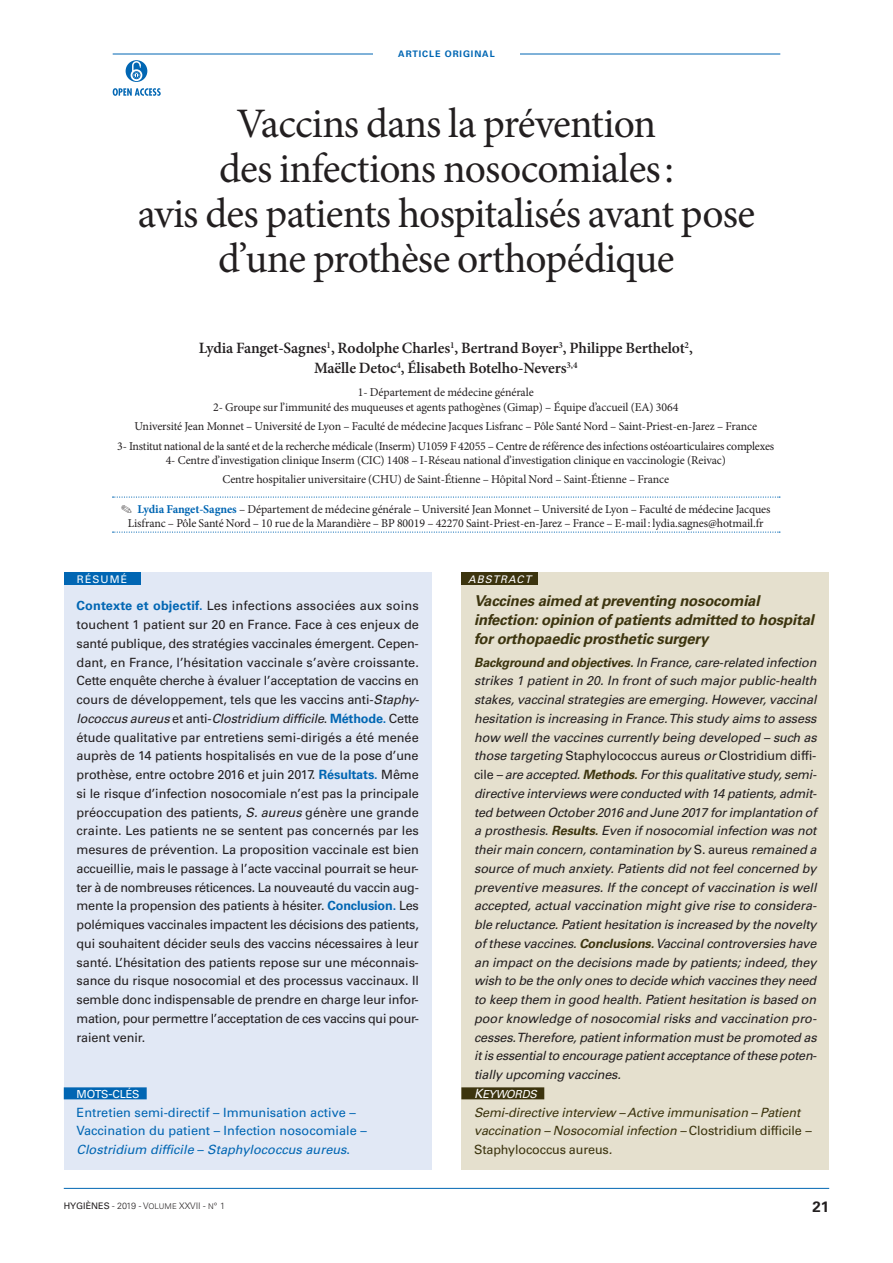
<style>
.page{position:relative;width:893px;height:1263px;background:#fff}
.page>*{position:absolute;margin:0;border:0;box-sizing:border-box;transform-origin:0 0}
.t1{font:42px/45px "Minion Pro";letter-spacing:-.02em;color:#231f20;text-align:center}
.t2{font:600 15.75px/19.5px "Minion Pro";letter-spacing:-.01em;color:#231f20;text-align:center}
.t3{font:italic 700 15px/18.8px "Univers LT Std";letter-spacing:-.01em;color:#3c340e}
.t4{font:700 15px "Univers LT Std";color:#231f20}
.t5{font:12.75px/18.8px "Univers LT Std";letter-spacing:-.02em;color:#231f20;text-align:justify}
.t6{font:italic 12.75px/18.8px "Univers LT Std";letter-spacing:-.02em;color:#231f20;text-align:justify}
.t7{font:12.75px/18.8px "Univers LT Std";color:#0166b3}
.t8{font:italic 12.75px/18.8px "Univers LT Std";letter-spacing:-.01em;color:#3c340e}
.t9{font:12px/14.4px "Minion Pro";letter-spacing:-.015em;color:#231f20;text-align:center}
.t10{font:11.1px "Univers LT Std SC870";letter-spacing:-.015em;color:#fff}
.t11{font:11.1px "Univers LT Std Obl SC870";letter-spacing:-.015em;color:#fff}
.t12{font:italic 10.5px "Univers LT Std";letter-spacing:.1em;color:#fff}
.t13{font:10.5px "Univers LT Std";letter-spacing:.1em;color:#fff}
.t14{font:9px "Univers LT Std Light SC870";color:#231f20}
.t15{font:700 9px "Univers LT Std";letter-spacing:.1em;color:#0166b3}
.s1{font-weight:700;color:#0166b3}
.s2{font-style:italic}
.s3{font-size:12.75px}
.s4{font-weight:700;color:#3c340e}
.s5{font-style:normal}
.s6{font-family:"Univers LT Std SC870"}
.s7{font-size:7.8px}
</style>
<div class="page">
<hr style="left:64px;top:1188px;width:765px;height:1px;background:#0166b3">
<hr style="left:113px;top:54px;width:667px;height:1px;background:#0166b3">
<div style="left:373px;top:45px;width:147px;height:18px;background:#fff"></div>
<svg style="left:126px;top:60px;width:21px;height:22px"></svg>
<svg style="left:113px;top:88px;width:48px;height:8px"></svg>
<svg style="left:113px;top:496px;width:667px;height:2px"></svg>
<svg style="left:113px;top:531px;width:667px;height:2px"></svg>
<div style="left:461px;top:573px;width:368px;height:597px;background:#e5e0ce"></div>
<div style="left:461px;top:1087px;width:83px;height:12px;background:#3c340e"></div>
<div style="left:64px;top:573px;width:368px;height:597px;background:#e1e8f5"></div>
<div style="left:64px;top:1087px;width:83px;height:12px;background:#0166b3"></div>
<div style="left:461px;top:573px;width:77px;height:12px;background:#3c340e"></div>
<div style="left:64px;top:573px;width:76px;height:12px;background:#0166b3"></div>
<p class="t15" style="left:398px;top:49px;width:98px">ARTICLE ORIGINAL</p>
<h1 class="t1" style="left:138px;top:101px;width:619px">Vaccins dans la prévention<br>des infections nosocomiales:<br>avis des patients hospitalisés avant pose d’une prothèse orthopédique</h1>
<p class="t2" style="left:199px;top:338px;width:496px">Lydia Fanget-Sagnes<sup>1</sup>, Rodolphe Charles<sup>1</sup>, Bertrand Boyer<sup>3</sup>, Philippe Berthelot<sup>2</sup>,<br>Maëlle Detoc<sup>4</sup>, Élisabeth Botelho-Nevers<sup>3,4</sup></p>
<p class="t9" style="left:213px;top:385px;width:467px">1- Département de médecine générale<br>2- Groupe sur l’immunité des muqueuses et agents pathogènes (Gimap) – Équipe d’accueil (EA) 3064</p>
<p class="t9" style="left:117px;top:416px;width:658px;line-height:20.4px">Université Jean Monnet – Université de Lyon – Faculté de médecine Jacques Lisfranc – Pôle Santé Nord – Saint-Priest-en-Jarez – France<br>3- Institut national de la santé et de la recherche médicale (Inserm) U1059 F 42055 – Centre de référence des infections ostéoarticulaires complexes</p>
<p class="t9" style="left:166px;top:451px;width:562px;line-height:18.9px">4- Centre d’investigation clinique Inserm (CIC) 1408 – I-Réseau national d’investigation clinique en vaccinologie (Reivac)<br>Centre hospitalier universitaire (CHU) de Saint-Étienne – Hôpital Nord – Saint-Étienne – France</p>
<p class="t9" style="left:121px;top:502px;width:651px">✎ <span class="s1">Lydia Fanget-Sagnes</span> – Département de médecine générale – Université Jean Monnet – Université de Lyon – Faculté de médecine Jacques<br>Lisfranc – Pôle Santé Nord – 10 rue de la Marandière – BP 80019 – 42270 Saint-Priest-en-Jarez – France – E-mail: lydia.sagnes@hotmail.fr</p>
<p class="t13" style="left:77px;top:573px;width:52px">RÉSUMÉ</p>
<p class="t12" style="left:468px;top:573px;width:64px">ABSTRACT</p>
<p class="t5" style="left:77px;top:596px;width:344px"><span class="s1">Contexte et objectif.</span> Les infections associées aux soins touchent 1 patient sur 20 en France. Face à ces enjeux de santé publique, des stratégies vaccinales émergent. Cepen&shy;dant, en France, l’hésitation vaccinale s’avère croissante.<br>Cette enquête cherche à évaluer l’acceptation de vaccins en cours de développement, tels que les vaccins anti-<span class="s2">Staphy&shy;lococcus aureus</span> et anti-<span class="s2">Clostridium difficile</span>. <span class="s1">Méthode.</span> Cette étude qualitative par entretiens semi-dirigés a été menée auprès de 14 patients hospitalisés en vue de la pose d’une prothèse, entre octobre 2016 et juin 2017. <span class="s1">Résultats.</span> Même si le risque d’infection nosocomiale n’est pas la principale préoccupation des patients, <span class="s2">S. aureus</span> génère une grande crainte. Les patients ne se sentent pas concernés par les mesures de prévention. La proposition vaccinale est bien accueillie, mais le passage à l’acte vaccinal pourrait se heur&shy;ter à de nombreuses réticences. La nouveauté du vaccin aug&shy;mente la propension des patients à hésiter. <span class="s1">Conclusion.</span> Les polémiques vaccinales impactent les décisions des patients, qui souhaitent décider seuls des vaccins nécessaires à leur santé. L’hésitation des patients repose sur une méconnais&shy;sance du risque nosocomial et des processus vaccinaux. Il semble donc indispensable de prendre en charge leur infor&shy;mation, pour permettre l’acceptation de ces vaccins qui pour&shy;raient venir.</p>
<p class="t10" style="left:77px;top:1087px;width:65px">MOTS<span class="s3">-</span>CLÉS</p>
<p class="t7" style="left:77px;top:1103px;width:292px">Entretien semi-directif – Immunisation active –<br>Vaccination du patient – Infection nosocomiale –<br><span class="s2">Clostridium difficile</span> – <span class="s2">Staphylococcus aureus</span>.</p>
<p class="t3" style="left:474px;top:592px;width:341px">Vaccines aimed at preventing nosocomial infection: opinion of patients admitted to hospital for orthopaedic prosthetic surgery</p>
<p class="t6" style="left:474px;top:653px;width:344px"><span class="s4">Background and objectives.</span> In France, care-related infection strikes 1 patient in 20. In front of such major public-health stakes, vaccinal strategies are emerging. However, vaccinal hesitation is increasing in France. This study aims to assess how well the vaccines currently being developed – such as those targeting <span class="s5">Staphylococcus aureus</span> or <span class="s5">Clostridium diffi&shy;cile</span> – are accepted. <span class="s4">Methods.</span> For this qualitative study, semi&shy;directive interviews were conducted with 14 patients, admit&shy;ted between October 2016 and June 2017 for implantation of a prosthesis. <span class="s4">Results.</span> Even if nosocomial infection was not their main concern, contamination by <span class="s5">S. aureus</span> remained a source of much anxiety. Patients did not feel concerned by preventive measures. If the concept of vaccination is well accepted, actual vaccination might give rise to considera&shy;ble reluctance. Patient hesitation is increased by the novelty of these vaccines. <span class="s4">Conclusions.</span> Vaccinal controversies have an impact on the decisions made by patients; indeed, they wish to be the only ones to decide which vaccines they need to keep them in good health. Patient hesitation is based on poor knowledge of nosocomial risks and vaccination pro&shy;cesses. Therefore, patient information must be promoted as it is essential to encourage patient acceptance of these poten&shy;tially upcoming vaccines.</p>
<p class="t11" style="left:474px;top:1087px;width:64px"><span class="s3">K</span>EYWORDS</p>
<p class="t8" style="left:474px;top:1103px;width:339px">Semi-directive interview – Active immunisation – Patient vaccination – Nosocomial infection – <span class="s5">Clostridium difficile</span> –<br><span class="s5">Staphylococcus aureus</span>.</p>
<p class="t14" style="left:64px;top:1201px;width:163px"><span class="s6">HYGIÈNES</span> - 2019 - V<span class="s7">OLUME</span> XXVII - <span class="s7">N</span>° 1</p>
<p class="t4" style="left:812px;top:1197px;width:18px">21</p>
</div>
